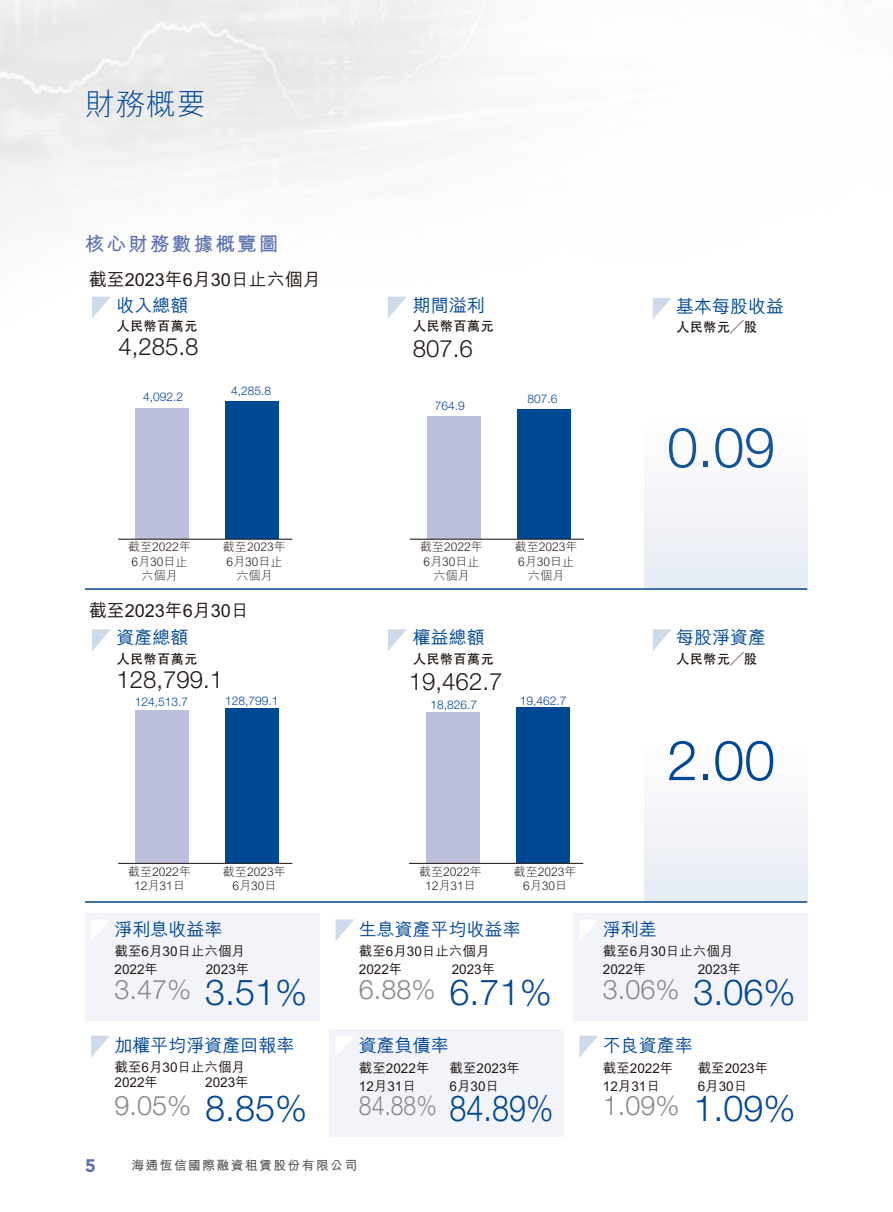
<style>
.page{position:relative;width:893px;height:1212px;background:#fff}
.page>*{position:absolute;margin:0;border:0;box-sizing:border-box;transform-origin:0 0}
.t1{font:300 55.5px "Helvetica Neue 45";color:#004794}
.t2{font:300 36px "Helvetica Neue 45";color:#004794}
.t3{font:300 36px "Helvetica Neue 45";color:#004794;scale:.85 1}
.t4{font:300 30px "M Hei HK";color:#004794}
.t5{font:300 27px "Helvetica Neue 45";color:#898989}
.t6{font:300 27px "Helvetica Neue 45";color:#898989;scale:.85 1}
.t7{font:300 24px "Helvetica Neue 45";color:#231916}
.t8{font:700 19.5px "M Hei HK";letter-spacing:.115em;color:#5c72af}
.t9{font:500 18px "M Hei HK";color:#004794}
.t10{font:500 18px "M Hei HK";color:#231916}
.t11{font:900 18px "Avenir 95";color:#5c72af}
.t12{font:500 13.5px/18px "M Hei HK";color:#231916}
.t13{font:700 13.5px "C Hei 2 HK";color:#231916}
.t14{font:700 12.75px "M Hei HK";letter-spacing:.115em;color:#595857}
.t15{font:300 12px/14.4px "M Hei HK";color:#231916;text-align:center}
.t16{font:300 12px "Helvetica Neue 45";color:#004794}
</style>
<div class="page">
<div style="left:85px;top:912px;width:234px;height:108px;background:#f3f4f9"></div>
<div style="left:573px;top:912px;width:234px;height:108px;background:#f3f4f9"></div>
<div style="left:329px;top:1029px;width:235px;height:107px;background:#f3f4f9"></div>
<div style="left:135px;top:408px;width:54px;height:131px;background:#bcc0dd"></div>
<div style="left:225px;top:402px;width:54px;height:137px;background:#004794"></div>
<hr style="left:118px;top:539px;width:174px;height:1px;background:#231916">
<div style="left:135px;top:710px;width:54px;height:153px;background:#bcc0dd"></div>
<div style="left:225px;top:708px;width:54px;height:155px;background:#004794"></div>
<hr style="left:118px;top:863px;width:174px;height:1px;background:#231916">
<div style="left:426px;top:713px;width:54px;height:150px;background:#bcc0dd"></div>
<div style="left:516px;top:707px;width:54px;height:156px;background:#004794"></div>
<hr style="left:409px;top:863px;width:174px;height:1px;background:#231916">
<div style="left:427px;top:417px;width:54px;height:122px;background:#bcc0dd"></div>
<div style="left:517px;top:410px;width:53px;height:129px;background:#004794"></div>
<hr style="left:410px;top:539px;width:174px;height:1px;background:#231916">
<svg style="left:92px;top:297px;width:19px;height:22px"></svg>
<svg style="left:388px;top:297px;width:19px;height:22px"></svg>
<hr style="left:85px;top:588px;width:722px;height:2px;background:#004794">
<div style="left:645px;top:631px;width:162px;height:271px;background:linear-gradient(to bottom,#fff,#eaeef5)"></div>
<svg style="left:653px;top:298px;width:19px;height:8px"></svg>
<svg style="left:92px;top:629px;width:19px;height:22px"></svg>
<svg style="left:388px;top:629px;width:19px;height:22px"></svg>
<hr style="left:85px;top:901px;width:722px;height:2px;background:#004794">
<svg style="left:653px;top:629px;width:19px;height:22px"></svg>
<svg style="left:335px;top:919px;width:19px;height:22px"></svg>
<svg style="left:580px;top:920px;width:17px;height:20px"></svg>
<svg style="left:91px;top:1036px;width:19px;height:21px"></svg>
<svg style="left:336px;top:1036px;width:17px;height:20px"></svg>
<svg style="left:579px;top:1036px;width:19px;height:21px"></svg>
<svg style="left:91px;top:920px;width:18px;height:20px"></svg>
<div style="left:645px;top:306px;width:162px;height:283px;background:linear-gradient(to bottom,#fff,#eaeef5)"></div>
<h3 class="t4" style="left:85px;top:83px;width:123px">財務概要</h3>
<h3 class="t8" style="left:85px;top:230px;width:195px">核心財務數據概覽圖</h3>
<h3 class="t10" style="left:89px;top:266px;width:234px">截至2023年月6 30日止六個月</h3>
<h3 class="t9" style="left:117px;top:292px;width:73px">收入總額</h3>
<p class="t13" style="left:117px;top:316px;width:82px">人民幣百萬元</p>
<h3 class="t7" style="left:118px;top:332px;width:82px">4,285.8</h3>
<h3 class="t9" style="left:413px;top:292px;width:73px">期間溢利</h3>
<h3 class="t7" style="left:413px;top:334px;width:62px">807.6</h3>
<p class="t13" style="left:413px;top:316px;width:82px">人民幣百萬元</p>
<h3 class="t9" style="left:676px;top:293px;width:109px">基本每股收益</h3>
<p class="t13" style="left:676px;top:317px;width:82px">人民幣元／股</p>
<p class="t16" style="left:143px;top:390px;width:42px">4,092.2</p>
<p class="t16" style="left:231px;top:384px;width:42px">4,285.8</p>
<p class="t16" style="left:435px;top:399px;width:32px">764.9</p>
<p class="t16" style="left:527px;top:391px;width:32px">807.6</p>
<h1 class="t1" style="left:667px;top:413px;width:110px">0.09</h1>
<p class="t15" style="left:128px;top:539px;width:64px">截至2022年月6 30日止六個月</p>
<p class="t15" style="left:223px;top:539px;width:64px">截至2023年月6 30日止六個月</p>
<p class="t15" style="left:420px;top:539px;width:64px">截至2022年月6 30日止六個月</p>
<p class="t15" style="left:515px;top:539px;width:64px">截至2023年月6 30日止六個月</p>
<h3 class="t10" style="left:89px;top:598px;width:162px">截至2023年月6 30日</h3>
<h3 class="t9" style="left:117px;top:624px;width:73px">資產總額</h3>
<h3 class="t7" style="left:117px;top:665px;width:108px">128,799.1</h3>
<p class="t13" style="left:117px;top:649px;width:82px">人民幣百萬元</p>
<h3 class="t9" style="left:413px;top:624px;width:73px">權益總額</h3>
<h3 class="t7" style="left:409px;top:666px;width:95px">19,462.7</h3>
<p class="t13" style="left:413px;top:649px;width:82px">人民幣百萬元</p>
<h3 class="t9" style="left:676px;top:624px;width:91px">每股淨資產</h3>
<p class="t13" style="left:676px;top:649px;width:82px">人民幣元／股</p>
<p class="t16" style="left:135px;top:694px;width:55px">124,513.7</p>
<p class="t16" style="left:225px;top:693px;width:55px">128,799.1</p>
<p class="t16" style="left:430px;top:697px;width:48px">18,826.7</p>
<p class="t16" style="left:520px;top:693px;width:48px">19,462.7</p>
<h1 class="t1" style="left:667px;top:726px;width:110px">2.00</h1>
<p class="t15" style="left:128px;top:863px;width:64px">截至2022年<br>12月31日</p>
<p class="t15" style="left:223px;top:863px;width:64px">截至2023年月6 30日</p>
<p class="t15" style="left:419px;top:863px;width:64px">截至2022年<br>12月31日</p>
<p class="t15" style="left:514px;top:863px;width:64px">截至2023年月6 30日</p>
<h3 class="t9" style="left:115px;top:916px;width:109px">淨利息收益率</h3>
<h3 class="t9" style="left:359px;top:916px;width:163px">生息資產平均收益率</h3>
<h3 class="t9" style="left:603px;top:916px;width:55px">淨利差</h3>
<p class="t12" style="left:206px;top:941px;width:45px;line-height:18.5px;text-indent:-91px">截至月6 30日止六個月<br>2023年</p>
<p class="t12" style="left:115px;top:959px;width:45px">2022年</p>
<h3 class="t5" style="left:115px;top:972px;width:78px">3.47%</h3>
<h2 class="t2" style="left:205px;top:970px;width:104px">3.51%</h2>
<p class="t12" style="left:452px;top:941px;width:45px;line-height:18.5px;text-indent:-93px">截至月6 30日止六個月<br>2023年</p>
<p class="t12" style="left:603px;top:941px;width:132px">截至月6 30日止六個月</p>
<h2 class="t2" style="left:694px;top:970px;width:104px">3.06%</h2>
<p class="t12" style="left:359px;top:959px;width:45px">2022年</p>
<p class="t12" style="left:603px;top:959px;width:45px">2022年</p>
<p class="t12" style="left:698px;top:959px;width:45px">2023年</p>
<h2 class="t2" style="left:450px;top:970px;width:104px">6.71%</h2>
<h3 class="t5" style="left:359px;top:972px;width:78px">6.88%</h3>
<h3 class="t5" style="left:603px;top:972px;width:78px">3.06%</h3>
<h3 class="t9" style="left:115px;top:1032px;width:181px">加權平均淨資產回報率</h3>
<h3 class="t9" style="left:359px;top:1032px;width:91px">資產負債率</h3>
<h3 class="t9" style="left:603px;top:1032px;width:91px">不良資產率</h3>
<p class="t12" style="left:115px;top:1057px;width:132px">截至月6 30日止六個月</p>
<p class="t12" style="left:115px;top:1072px;width:45px">2022年</p>
<p class="t12" style="left:205px;top:1072px;width:45px">2023年</p>
<p class="t12" style="left:359px;top:1057px;width:72px">截至2022年<br>12月31日</p>
<p class="t12" style="left:450px;top:1057px;width:72px">截至2023年月6 30日</p>
<p class="t12" style="left:603px;top:1057px;width:72px">截至2022年<br>12月31日</p>
<p class="t12" style="left:698px;top:1057px;width:72px">截至2023年月6 30日</p>
<h3 class="t5" style="left:115px;top:1089px;width:78px">9.05%</h3>
<h2 class="t2" style="left:205px;top:1086px;width:104px">8.85%</h2>
<h3 class="t6" style="left:359px;top:1089px;width:93px">84.88%</h3>
<h2 class="t3" style="left:450px;top:1086px;width:124px">84.89%</h2>
<h3 class="t5" style="left:603px;top:1089px;width:78px">1.09%</h3>
<h2 class="t2" style="left:694px;top:1086px;width:104px">1.09%</h2>
<h3 class="t11" style="left:85px;top:1155px;width:12px">5</h3>
<p class="t14" style="left:131px;top:1156px;width:227px">海通恆信國際融資租賃股份有限公司</p>
</div>
